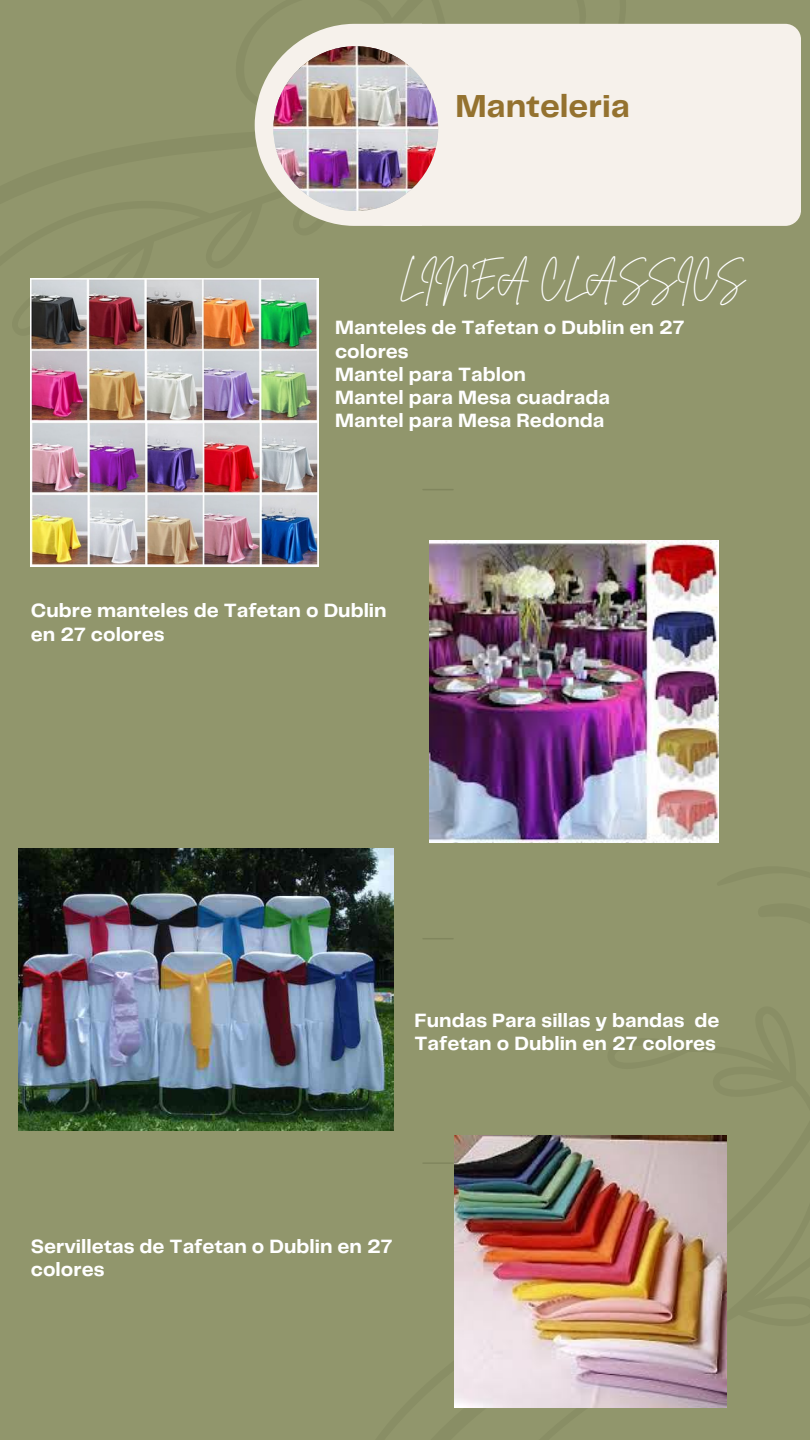
<style>
.page{position:relative;width:810px;height:1440px;background:#91966c}
.page>*{position:absolute;margin:0;border:0;box-sizing:border-box;transform-origin:0 0}
.t1{font:700 33px "Telegraf";color:#94722f}
.t2{font:30.9px "Brittany Signature";color:#fff}
.t3{font:700 20px/23.2px "Telegraf";color:#fff}
</style>
<div class="page">
<svg style="left:255px;top:24px;width:127px;height:202px"></svg>
<div style="left:370px;top:24px;width:431px;height:202px;background:#f6f1eb;border-radius:16px"></div>
<svg style="left:429px;top:540px;width:98px;height:1px"></svg>
<hr style="left:423px;top:489px;width:30px;height:1px;background:#81865e">
<hr style="left:423px;top:938px;width:30px;height:1px;background:#81865e">
<hr style="left:423px;top:1162px;width:30px;height:2px;background:#81865e">
<img style="left:31px;top:279px;width:287px;height:287px">
<img style="left:273px;top:46px;width:165px;height:165px;border-radius:50%">
<img style="left:429px;top:541px;width:290px;height:301px">
<img style="left:18px;top:849px;width:376px;height:282px">
<img style="left:454px;top:1135px;width:272px;height:272px">
<p class="t1" style="left:455px;top:92px;width:176px">Manteleria</p>
<p class="t2" style="left:399px;top:257px;width:348px">LINEA CLASSICS</p>
<p class="t3" style="left:335px;top:317px;width:351px">Manteles de Tafetan o Dublin en 27 colores</p>
<p class="t3" style="left:335px;top:364px;width:192px">Mantel para Tablon</p>
<p class="t3" style="left:335px;top:387px;width:276px">Mantel para Mesa cuadrada</p>
<p class="t3" style="left:335px;top:410px;width:271px">Mantel para Mesa Redonda</p>
<p class="t3" style="left:31px;top:600px;width:357px">Cubre manteles de Tafetan o Dublin en 27 colores</p>
<p class="t3" style="left:415px;top:1010px;width:307px">Fundas Para sillas y bandas de<br>Tafetan o Dublin en 27 colores</p>
<p class="t3" style="left:31px;top:1236px;width:363px">Servilletas de Tafetan o Dublin en 27 colores</p>
</div>
